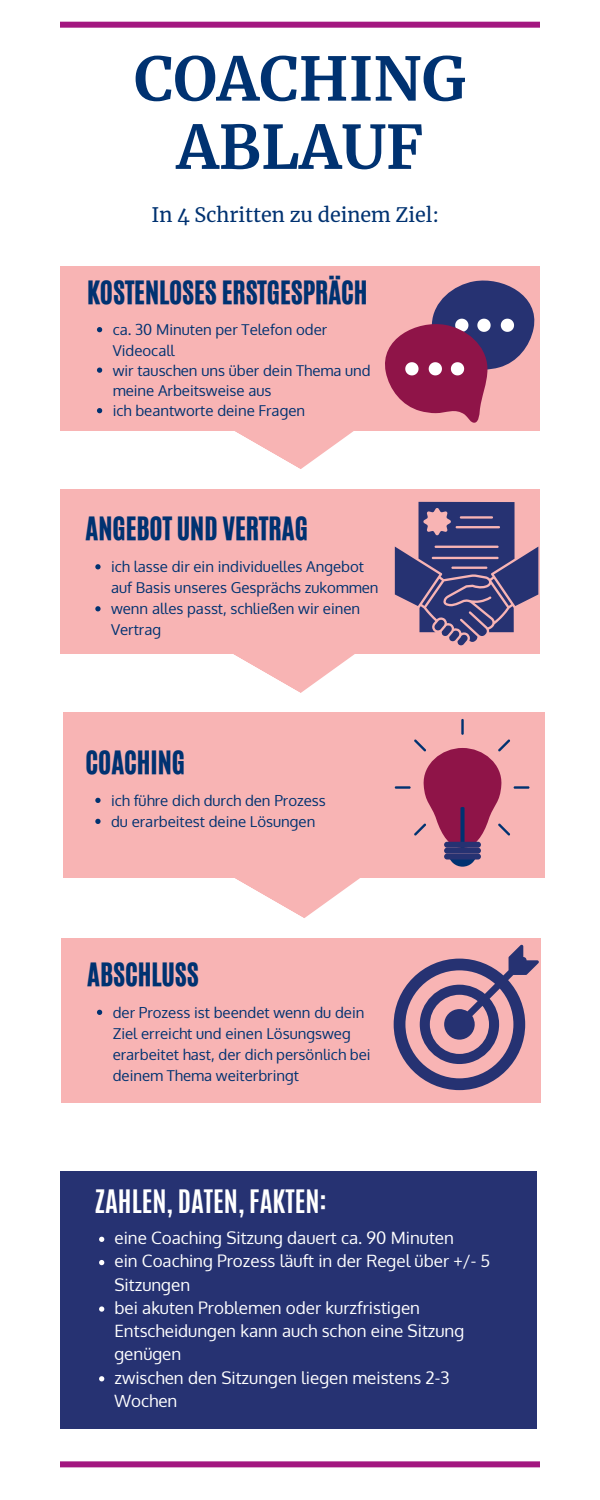
<style>
.page{position:relative;width:600px;height:1500px;background:#fff}
.page>*{position:absolute;margin:0;border:0;box-sizing:border-box;transform-origin:0 0}
.t1{font:700 60px/68.2px "Merriweather";color:#003271;text-align:center}
.t2{font:27px "CA Generated";color:#003271}
.t3{font:700 27px "Antonio";color:#fff}
.t4{font:19.7px "Merriweather";color:#003271}
.t5{font:17px/23.2px "Oxygen";color:#fff}
.t6{font:15px/21px "Oxygen";color:#003271}
</style>
<div class="page">
<div style="left:60px;top:1171px;width:477px;height:258px;background:#263272"></div>
<div style="left:63px;top:713px;width:481px;height:165px;background:#f8b4b4"></div>
<svg style="left:235px;top:878px;width:125px;height:40px"></svg>
<div style="left:61px;top:938px;width:480px;height:165px;background:#f8b4b4"></div>
<div style="left:60px;top:489px;width:480px;height:165px;background:#f8b4b4"></div>
<svg style="left:233px;top:654px;width:122px;height:39px"></svg>
<div style="left:60px;top:266px;width:480px;height:165px;background:#f8b4b4"></div>
<svg style="left:235px;top:431px;width:119px;height:38px"></svg>
<hr style="left:461px;top:719px;width:3px;height:16px;background:#003271">
<hr style="left:514px;top:786px;width:15px;height:3px;background:#003271">
<hr style="left:395px;top:786px;width:16px;height:3px;background:#003271">
<svg style="left:414px;top:739px;width:96px;height:128px"></svg>
<div style="left:444px;top:842px;width:37px;height:6px;background:#263272;border-radius:3px"></div>
<div style="left:444px;top:848px;width:37px;height:6px;background:#263272;border-radius:3px"></div>
<div style="left:444px;top:854px;width:37px;height:6px;background:#263272;border-radius:3px"></div>
<div style="left:60px;top:22px;width:480px;height:6px;background:#a31780"></div>
<div style="left:60px;top:1461px;width:480px;height:6px;background:#a31780"></div>
<svg style="left:385px;top:280px;width:150px;height:143px"></svg>
<svg style="left:395px;top:502px;width:143px;height:144px"></svg>
<svg style="left:394px;top:945px;width:145px;height:145px"></svg>
<svg style="left:97px;top:327px;width:5px;height:5px"></svg>
<svg style="left:97px;top:368px;width:5px;height:5px"></svg>
<svg style="left:97px;top:408px;width:5px;height:5px"></svg>
<svg style="left:99px;top:1237px;width:5px;height:5px"></svg>
<svg style="left:99px;top:1260px;width:5px;height:5px"></svg>
<svg style="left:99px;top:1306px;width:5px;height:6px"></svg>
<svg style="left:99px;top:1376px;width:5px;height:5px"></svg>
<svg style="left:95px;top:564px;width:6px;height:5px"></svg>
<svg style="left:95px;top:606px;width:6px;height:5px"></svg>
<svg style="left:95px;top:798px;width:6px;height:5px"></svg>
<svg style="left:95px;top:819px;width:6px;height:5px"></svg>
<svg style="left:97px;top:1010px;width:5px;height:5px"></svg>
<h1 class="t1" style="left:134px;top:45px;width:334px">COACHING<br>ABLAUF</h1>
<h3 class="t4" style="left:151px;top:203px;width:289px">In 4 Schritten zu deinem Ziel:</h3>
<h2 class="t2" style="left:87px;top:273px;width:282px">KOSTENLOSES ERSTGESPRÄCH</h2>
<p class="t6" style="left:113px;top:319px;width:260px;line-height:20.2px">ca. 30 Minuten per Telefon oder<br>Videocall<br>wir tauschen uns über dein Thema und meine Arbeitsweise aus<br>ich beantworte deine Fragen</p>
<h2 class="t2" style="left:86px;top:509px;width:224px">ANGEBOT UND VERTRAG</h2>
<p class="t6" style="left:111px;top:556px;width:269px">ich lasse dir ein individuelles Angebot auf Basis unseres Gesprächs zukommen wenn alles passt, schließen wir einen<br>Vertrag</p>
<h2 class="t2" style="left:86px;top:743px;width:101px">COACHING</h2>
<p class="t6" style="left:111px;top:790px;width:216px">ich führe dich durch den Prozess du erarbeitest deine Lösungen</p>
<h2 class="t2" style="left:87px;top:955px;width:113px">ABSCHLUSS</h2>
<p class="t6" style="left:113px;top:1002px;width:259px">der Prozess ist beendet wenn du dein Ziel erreicht und einen Lösungsweg erarbeitet hast, der dich persönlich bei deinem Thema weiterbringt</p>
<h2 class="t3" style="left:94px;top:1182px;width:234px">ZAHLEN, DATEN, FAKTEN:</h2>
<p class="t5" style="left:114px;top:1226px;width:377px">eine Coaching Sitzung dauert ca. 90 Minuten<br>ein Coaching Prozess läuft in der Regel über +/- 5<br>Sitzungen<br>bei akuten Problemen oder kurzfristigen<br>Entscheidungen kann auch schon eine Sitzung genügen<br>zwischen den Sitzungen liegen meistens 2-3<br>Wochen</p>
</div>
